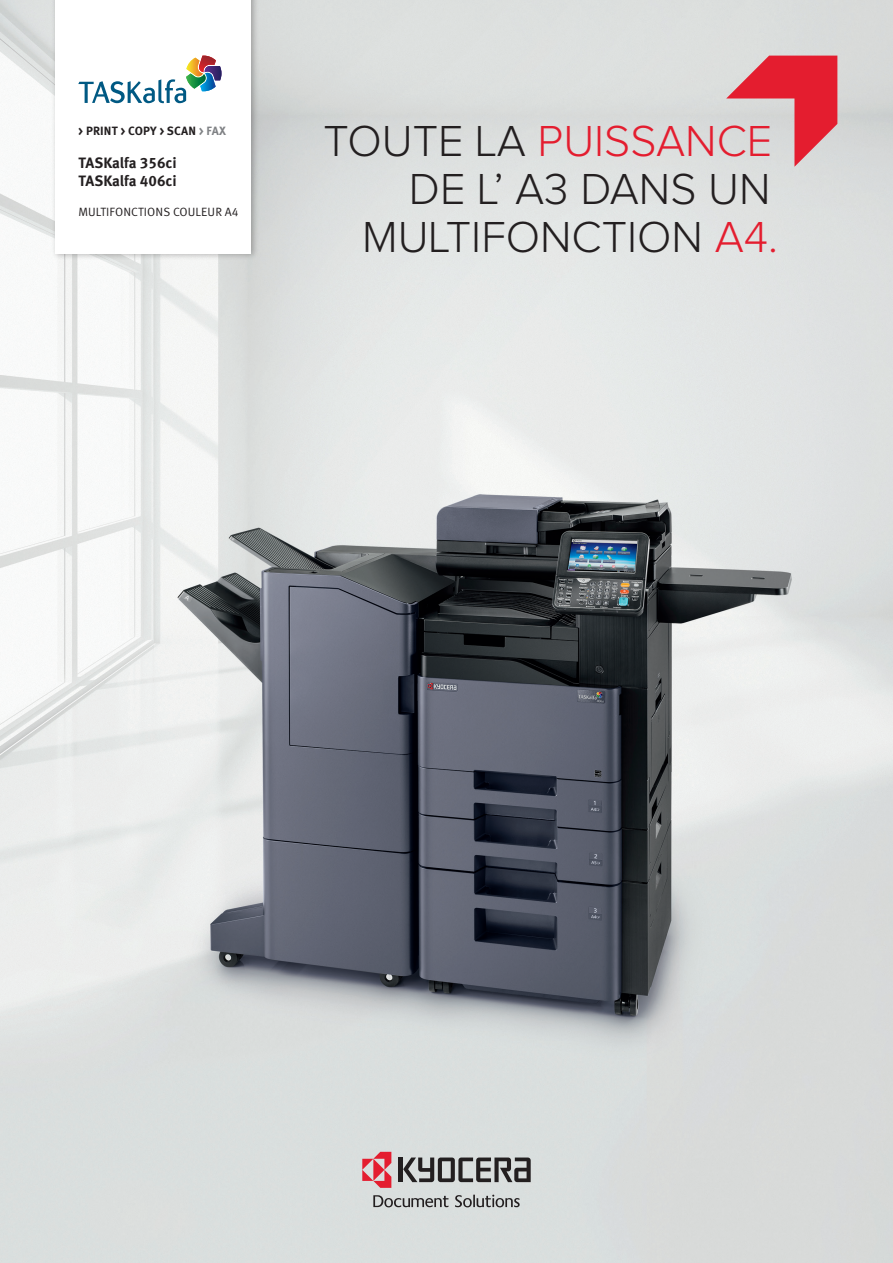
<style>
.page{position:relative;width:893px;height:1263px;background:#fff}
.page>*{position:absolute;margin:0;border:0;box-sizing:border-box;transform-origin:0 0}
.titel{font:300 45px/48px "Proxima Nova";color:#231f20;text-align:right}
.t1{font:700 15px "Meta Pro";letter-spacing:-.005em;color:#231f20}
.t2{font:12px "Meta Pro Norm";letter-spacing:.01em;color:#231f20}
.t3{font:700 12px "Meta Pro";letter-spacing:.01em;color:#231f20}
.s1{color:#808285}
.s2{color:#e41d2f}
</style>
<div class="page">
<img style="left:0;top:0;width:893px;height:1263px">
<div style="left:51px;top:0;width:208px;height:260px;background:#231f20;opacity:.3"></div>
<div style="left:56px;top:0;width:195px;height:254px;background:#fff"></div>
<svg style="left:78px;top:56px;width:144px;height:47px"></svg>
<svg style="left:726px;top:56px;width:111px;height:111px;background:#dd8189"></svg>
<hr style="left:399px;top:1157px;width:4px;height:25px;background:#231f20">
<svg style="left:403px;top:1157px;width:128px;height:25px;background:#838484"></svg>
<svg style="left:455px;top:1195px;width:65px;height:12px"></svg>
<svg style="left:373px;top:1195px;width:75px;height:12px"></svg>
<svg style="left:362px;top:1152px;width:29px;height:36px"></svg>
<p class="t3" style="left:78px;top:122px;width:149px">&gt; PRINT &gt; COPY &gt; SCAN <span class="s1">&gt; FAX</span></p>
<p class="t1" style="left:78px;top:151px;width:100px">TASKalfa 356ci</p>
<p class="t1" style="left:78px;top:169px;width:100px">TASKalfa 406ci</p>
<p class="t2" style="left:78px;top:203px;width:162px">MULTIFONCTIONS COULEUR A4</p>
<p class="titel" style="left:323px;top:119px;width:456px">TOUTE LA <span class="s2">PUISSANCE<br></span>DE L’ A3 DANS UN<br>MULTIFONCTION <span class="s2">A4.</span></p>
</div>
